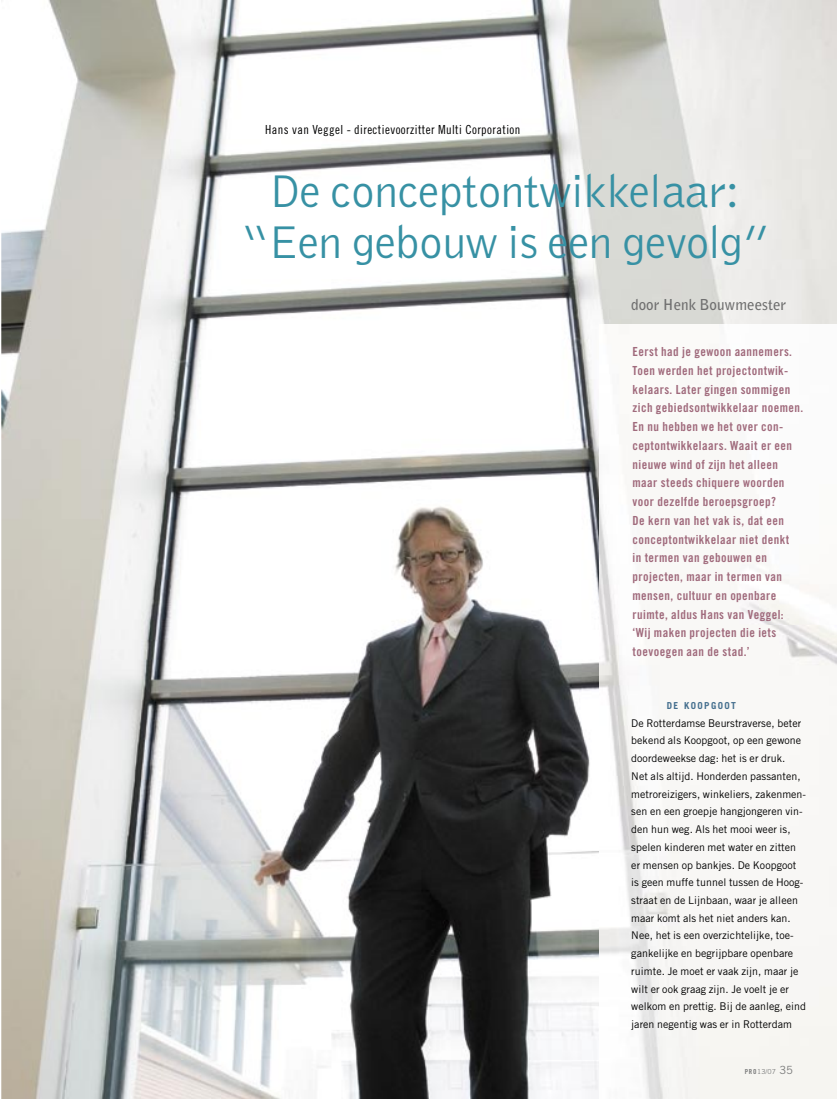
<style>
.page{position:relative;width:837px;height:1099px;background:#fff}
.page>*{position:absolute;margin:0;border:0;box-sizing:border-box;transform-origin:0 0}
.t1{font:300 47.5px/51.2px "Bell Gothic";letter-spacing:-.01em;color:#3791a4;text-align:center}
.t2{font:700 15px "Bell Gothic";color:#6f6f6f}
.t3{font:12.5px/18.8px "Trade Gothic Bold Cond Twenty";letter-spacing:.035em;color:#a06a7c}
.t4{font:12.5px "Trade Gothic Cond Eighteen";letter-spacing:.035em;color:#000}
.t5{font:10.62px/17.8px "Trade Gothic";letter-spacing:.005em;color:#000}
.t6{font:700 9.62px "Trade Gothic";letter-spacing:.145em;color:#456f8e}
.t7{font:6.88px "Trade Gothic";color:#7b7c7c}
.s1{font-family:"Trade Gothic Bold Cond Twenty"}
.s2{font-size:11.25px}
</style>
<div class="page">
<img style="left:1px;top:0;width:835px;height:1098px">
<img style="left:599px;top:325px;width:237px;height:773px">
<p class="t4" style="left:265px;top:122px;width:257px">Hans van Veggel - directievoorzitter Multi Corporation</p>
<h1 class="t1" style="left:242px;top:166px;width:528px">De conceptontwikkelaar: “Een gebouw is een gevolg”</h1>
<h2 class="t2" style="left:631px;top:296px;width:156px">door Henk Bouwmeester</h2>
<p class="t3" style="left:632px;top:342px;width:172px">Eerst had je gewoon aannemers.<br>Toen werden het projectontwik&shy;kelaars. Later gingen sommigen zich gebieds ontwikkelaar noemen.<br>En nu hebben we het over con&shy;ceptontwikkelaars. Waait er een nieuwe wind of zijn het alleen maar steeds chiquere woorden voor dezelfde beroepsgroep?<br>De kern van het vak is, dat een conceptontwikkelaar niet denkt<br>in termen van gebouwen en projecten, maar in termen van mensen, cultuur en openbare ruimte, aldus Hans van Veggel: ‘Wij maken projecten die iets toevoegen aan de stad.’</p>
<p class="t6" style="left:666px;top:699px;width:71px">DE KOOPGOOT</p>
<p class="t5" style="left:631px;top:714px;width:176px">De Rotterdamse Beurstraverse, beter bekend als Koopgoot, op een gewone doordeweekse dag: het is er druk.<br>Net als altijd. Honderden passanten, metroreizigers, winkeliers, zakenmen&shy;sen en een groepje hangjongeren vin&shy;den hun weg. Als het mooi weer is, spelen kinderen met water en zitten er mensen op bankjes. De Koopgoot is geen muffe tunnel tussen de Hoog&shy;straat en de Lijnbaan, waar je alleen maar komt als het niet anders kan.<br>Nee, het is een overzichtelijke, toe&shy;gankelijke en begrijpbare openbare ruimte. Je moet er vaak zijn, maar je wilt er ook graag zijn. Je voelt je er welkom en prettig. Bij de aanleg, eind jaren negentig was er in Rotterdam</p>
<p class="t7" style="left:744px;top:1066px;width:50px"><span class="s1">PRO</span>13/07 <span class="s2">35</span></p>
</div>
